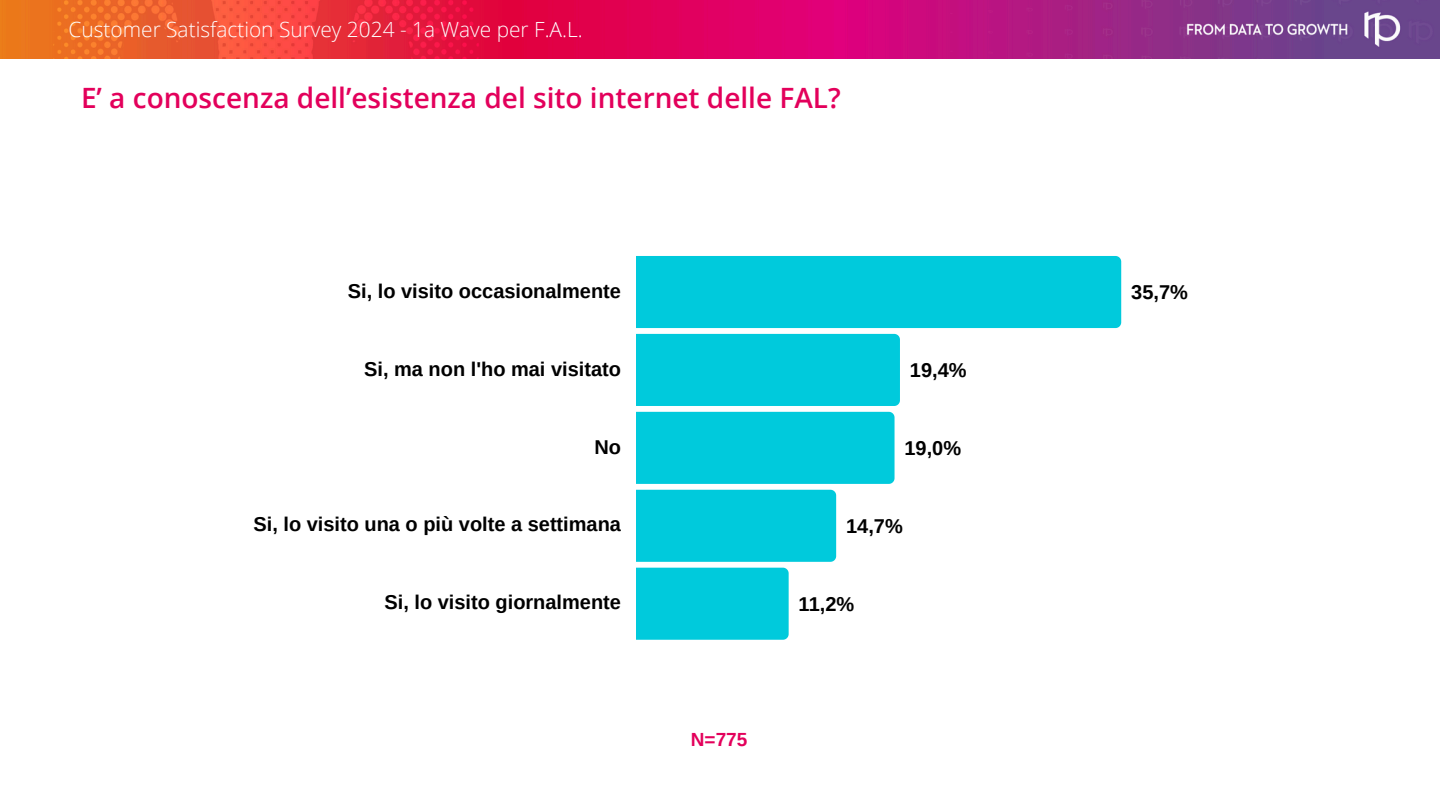
<style>
.page{position:relative;width:1440px;height:810px;background:#fff}
.page>*{position:absolute;margin:0;border:0;box-sizing:border-box;transform-origin:0 0}
.t1{font:600 28px "Open Sans";color:#e3005b}
.t2{font:300 20.9px "Open Sans";color:#fff}
.t3{font:700 20px "Arimo";color:#000}
.t4{font:700 19px "Arimo";color:#e3005b}
</style>
<div class="page">
<img style="left:0;top:0;width:1440px;height:58px">
<div style="left:637px;top:568px;width:152px;height:72px;background:#00cadc"></div>
<div style="left:637px;top:490px;width:199px;height:72px;background:#00cadc"></div>
<div style="left:637px;top:256px;width:484px;height:72px;background:#00cadc"></div>
<div style="left:637px;top:334px;width:263px;height:72px;background:#00cadc"></div>
<div style="left:637px;top:412px;width:258px;height:72px;background:#00cadc"></div>
<h2 class="t2" style="left:69px;top:15px;width:516px">Customer Satisfaction Survey 2024 - 1a Wave per F.A.L.</h2>
<p class="t1" style="left:81px;top:78px;width:761px">E’ a conoscenza dell’esistenza del sito internet delle FAL?</p>
<p class="t3" style="left:348px;top:280px;width:275px">Si, lo visito occasionalmente</p>
<p class="t3" style="left:1131px;top:281px;width:58px">35,7%</p>
<p class="t3" style="left:364px;top:358px;width:258px">Si, ma non l'ho mai visitato</p>
<p class="t3" style="left:910px;top:359px;width:58px">19,4%</p>
<p class="t3" style="left:594px;top:436px;width:28px">No</p>
<p class="t3" style="left:905px;top:437px;width:58px">19,0%</p>
<p class="t3" style="left:253px;top:513px;width:369px">Si, lo visito una o più volte a settimana</p>
<p class="t3" style="left:846px;top:515px;width:58px">14,7%</p>
<p class="t3" style="left:385px;top:591px;width:238px">Si, lo visito giornalmente</p>
<p class="t3" style="left:799px;top:592px;width:57px">11,2%</p>
<h1 class="t4" style="left:691px;top:729px;width:58px">N=775</h1>
</div>
